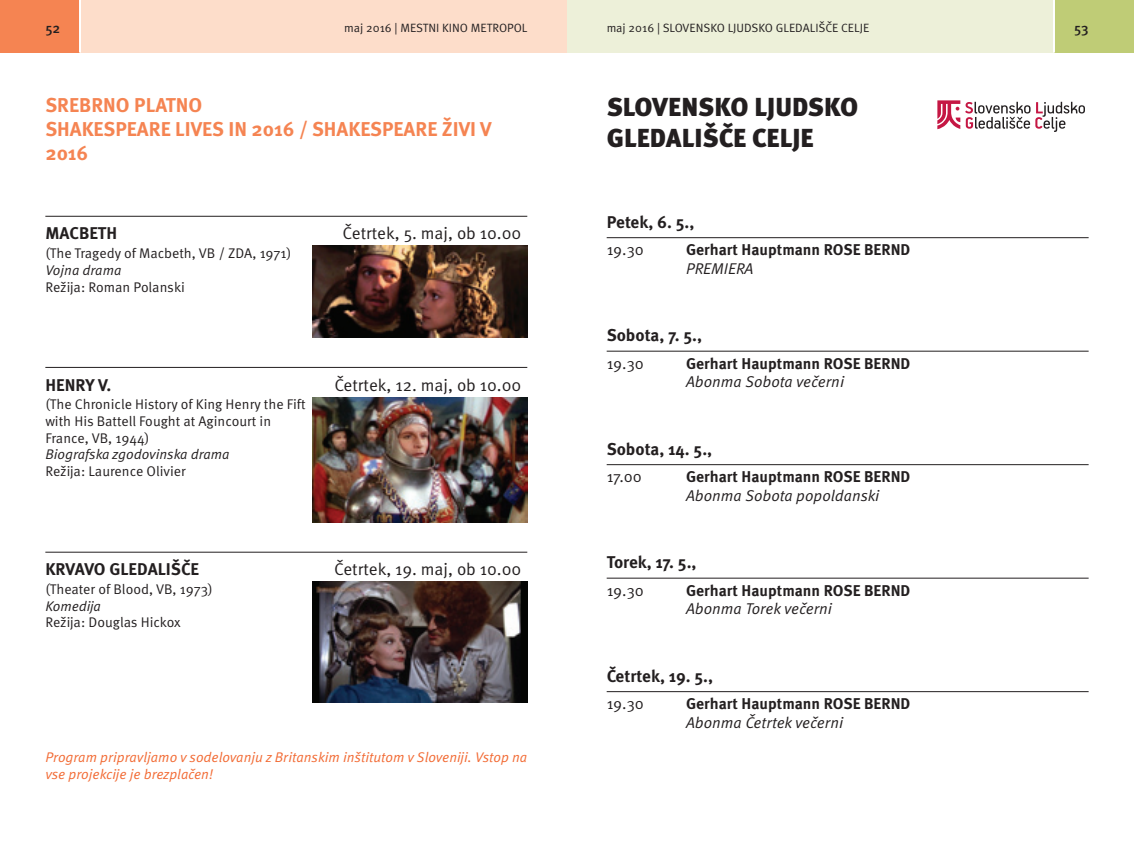
<style>
.page{position:relative;width:1134px;height:851px;background:#fff}
.page>*{position:absolute;margin:0;border:0;box-sizing:border-box;transform-origin:0 0}
.t1{font:900 26px/31.2px "Meta Pro";color:#231f20}
.t2{font:700 20px/24px "Meta Pro";color:#f58452}
.t3{font:700 17px "Meta Pro";color:#231f20}
.t4{font:17px "Meta Pro";color:#231f20}
.t5{font:700 15.6px "Meta Pro";color:#231f20}
.t6{font:italic 15.6px "Meta Pro";color:#231f20}
.t7{font:15.6px "Meta Pro";letter-spacing:-.005em;color:#231f20}
.t8{font:14px/16.8px "Meta Pro";color:#231f20}
.t9{font:italic 14px/16.8px "Meta Pro";color:#f26a33}
.t10{font:italic 14px "Meta Pro";color:#231f20}
.t11{font:500 14px "Meta Pro";color:#231f20}
.t12{font:12px "Meta Pro";color:#231f20}
</style>
<div class="page">
<div style="left:0;top:0;width:567px;height:53px;background:#fdddca"></div>
<div style="left:0;top:0;width:79px;height:53px;background:#f58452"></div>
<hr style="left:45px;top:216px;width:482px;height:1px;background:#231f20">
<hr style="left:45px;top:367px;width:482px;height:1px;background:#231f20">
<hr style="left:45px;top:551px;width:482px;height:1px;background:#231f20">
<img style="left:313px;top:246px;width:214px;height:91px">
<img style="left:313px;top:397px;width:214px;height:125px">
<img style="left:313px;top:581px;width:214px;height:121px">
<hr style="left:607px;top:237px;width:482px;height:1px;background:#231f20">
<hr style="left:607px;top:351px;width:482px;height:1px;background:#231f20">
<hr style="left:607px;top:464px;width:482px;height:1px;background:#231f20">
<hr style="left:607px;top:577px;width:482px;height:1px;background:#231f20">
<hr style="left:607px;top:691px;width:482px;height:1px;background:#231f20">
<svg style="left:937px;top:100px;width:148px;height:32px"></svg>
<div style="left:567px;top:0;width:567px;height:53px;background:#edf0d9"></div>
<div style="left:1054px;top:0;width:80px;height:53px;background:#bfcc76"></div>
<hr style="left:79px;top:0;width:2px;height:53px;background:#fff">
<hr style="left:1053px;top:0;width:2px;height:53px;background:#fff">
<p class="t11" style="left:45px;top:20px;width:16px">52</p>
<p class="t12" style="left:344px;top:20px;width:185px">maj 2016 | MESTNI KINO METROPOL</p>
<p class="t12" style="left:607px;top:20px;width:264px">maj 2016 | SLOVENSKO LJUDSKO GLEDALIŠČE CELJE</p>
<p class="t11" style="left:1074px;top:20px;width:16px">53</p>
<h2 class="t2" style="left:45px;top:93px;width:448px">SREBRNO PLATNO<br>SHAKESPEARE LIVES IN 2016 / SHAKESPEARE ŽIVI V<br>2016</h2>
<p class="t3" style="left:45px;top:223px;width:73px">MACBETH</p>
<p class="t4" style="left:343px;top:223px;width:180px">Četrtek, 5. maj, ob 10.00</p>
<p class="t8" style="left:45px;top:245px;width:247px">(The Tragedy of Macbeth, VB / ZDA, 1971)</p>
<p class="t10" style="left:45px;top:261px;width:78px">Vojna drama</p>
<p class="t8" style="left:45px;top:278px;width:141px">Režija: Roman Polanski</p>
<p class="t3" style="left:45px;top:374px;width:67px">HENRY V.</p>
<p class="t4" style="left:334px;top:374px;width:189px">Četrtek, 12. maj, ob 10.00</p>
<p class="t8" style="left:45px;top:396px;width:262px">(The Chronicle History of King Henry the Fift with His Battell Fought at Agincourt in<br>France, VB, 1944)</p>
<p class="t10" style="left:45px;top:445px;width:186px">Biografska zgodovinska drama</p>
<p class="t8" style="left:45px;top:463px;width:142px">Režija: Laurence Olivier</p>
<p class="t3" style="left:45px;top:558px;width:155px">KRVAVO GLEDALIŠČE</p>
<p class="t4" style="left:334px;top:558px;width:189px">Četrtek, 19. maj, ob 10.00</p>
<p class="t8" style="left:45px;top:581px;width:169px">(Theater of Blood, VB, 1973)</p>
<p class="t10" style="left:45px;top:596px;width:57px">Komedija</p>
<p class="t8" style="left:45px;top:614px;width:137px">Režija: Douglas Hickox</p>
<p class="t9" style="left:45px;top:749px;width:483px">Program pripravljamo v sodelovanju z Britanskim inštitutom v Sloveniji. Vstop na vse projekcije je brezplačen!</p>
<h1 class="t1" style="left:607px;top:92px;width:253px">SLOVENSKO LJUDSKO<br>GLEDALIŠČE CELJE</h1>
<p class="t3" style="left:607px;top:211px;width:89px">Petek, 6. 5.,</p>
<p class="t7" style="left:607px;top:240px;width:39px">19.30</p>
<p class="t5" style="left:686px;top:240px;width:226px">Gerhart Hauptmann ROSE BERND</p>
<p class="t6" style="left:686px;top:258px;width:69px">PREMIERA</p>
<p class="t3" style="left:607px;top:324px;width:97px">Sobota, 7. 5.,</p>
<p class="t7" style="left:607px;top:353px;width:39px">19.30</p>
<p class="t5" style="left:686px;top:353px;width:226px">Gerhart Hauptmann ROSE BERND</p>
<p class="t6" style="left:686px;top:372px;width:160px">Abonma Sobota večerni</p>
<p class="t3" style="left:607px;top:438px;width:107px">Sobota, 14. 5.,</p>
<p class="t7" style="left:607px;top:466px;width:37px">17.00</p>
<p class="t5" style="left:686px;top:466px;width:226px">Gerhart Hauptmann ROSE BERND</p>
<p class="t6" style="left:686px;top:485px;width:195px">Abonma Sobota popoldanski</p>
<p class="t3" style="left:607px;top:551px;width:91px">Torek, 17. 5.,</p>
<p class="t7" style="left:607px;top:580px;width:39px">19.30</p>
<p class="t5" style="left:686px;top:580px;width:226px">Gerhart Hauptmann ROSE BERND</p>
<p class="t6" style="left:686px;top:599px;width:148px">Abonma Torek večerni</p>
<p class="t3" style="left:607px;top:665px;width:108px">Četrtek, 19. 5.,</p>
<p class="t7" style="left:607px;top:693px;width:39px">19.30</p>
<p class="t5" style="left:686px;top:693px;width:226px">Gerhart Hauptmann ROSE BERND</p>
<p class="t6" style="left:686px;top:712px;width:159px">Abonma Četrtek večerni</p>
</div>
